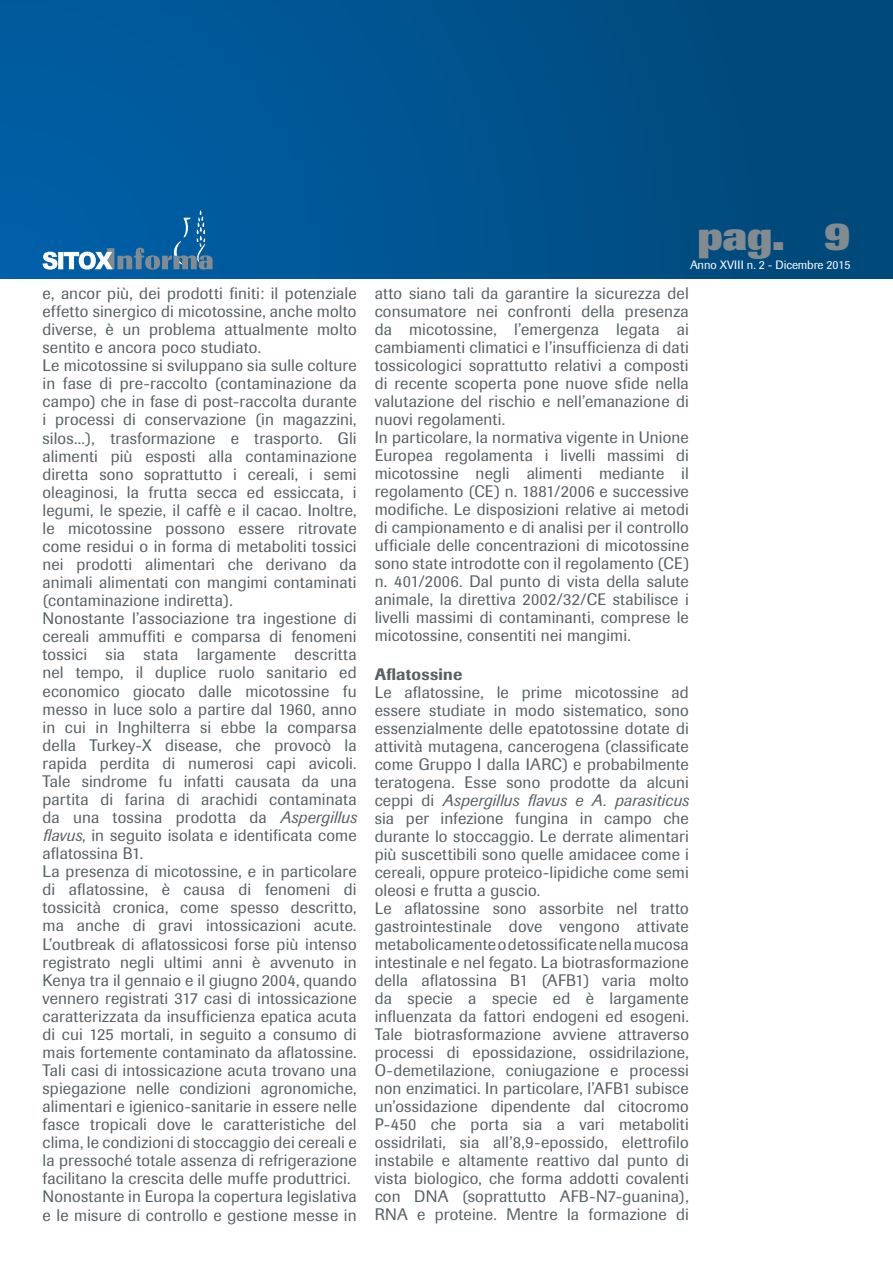
<style>
.page{position:relative;width:893px;height:1263px;background:#fff}
.page>*{position:absolute;margin:0;border:0;box-sizing:border-box;transform-origin:0 0}
.t1{font:800 40.5px "Imago";color:#828b90}
.t2{font:16.5px/18px "Imago";letter-spacing:.01em;color:#576065}
.t3{font:500 16.5px "Imago";letter-spacing:.015em;color:#576065}
.t4{font:12px "Imago";letter-spacing:-.01em;color:#fff}
.s1{font-style:italic}
</style>
<div class="page">
<div style="left:0;top:0;width:893px;height:278px;background:linear-gradient(to right,#005fa5,#004777)"></div>
<svg style="left:43px;top:210px;width:170px;height:60px;background:#2470a9"></svg>
<h1 class="t1" style="left:697px;top:212px;width:155px">pag. 9</h1>
<p class="t4" style="left:690px;top:258px;width:162px">Anno XVIII n. 2 - Dicembre 2015</p>
<p class="t2" style="left:43px;top:284px;width:316px">e, ancor più, dei prodotti finiti: il potenziale effetto sinergico di micotossine, anche molto diverse, è un problema attualmente molto sentito e ancora poco studiato.<br>Le micotossine si sviluppano sia sulle colture in fase di pre-raccolto (contaminazione da campo) che in fase di post-raccolta durante i processi di conservazione (in magazzini, silos...), trasformazione e trasporto. Gli alimenti più esposti alla contaminazione diretta sono soprattutto i cereali, i semi oleaginosi, la frutta secca ed essiccata, i legumi, le spezie, il caffè e il cacao. Inoltre, le micotossine possono essere ritrovate come residui o in forma di metaboliti tossici nei prodotti alimentari che derivano da animali alimentati con mangimi contaminati (contaminazione indiretta).<br>Nonostante l’associazione tra ingestione di cereali ammuffiti e comparsa di fenomeni tossici sia stata largamente descritta nel tempo, il duplice ruolo sanitario ed economico giocato dalle micotossine fu messo in luce solo a partire dal 1960, anno in cui in Inghilterra si ebbe la comparsa della Turkey-X disease, che provocò la rapida perdita di numerosi capi avicoli.<br>Tale sindrome fu infatti causata da una partita di farina di arachidi contaminata da una tossina prodotta da <span class="s1">Aspergillus flavus</span>, in seguito isolata e identificata come aflatossina B1.<br>La presenza di micotossine, e in particolare di aflatossine, è causa di fenomeni di tossicità cronica, come spesso descritto, ma anche di gravi intossicazioni acute.<br>L’outbreak di aflatossicosi forse più intenso registrato negli ultimi anni è avvenuto in Kenya tra il gennaio e il giugno 2004, quando vennero registrati 317 casi di intossicazione caratterizzata da insufficienza epatica acuta di cui 125 mortali, in seguito a consumo di mais fortemente contaminato da aflatossine.<br>Tali casi di intossicazione acuta trovano una spiegazione nelle condizioni agronomiche, alimentari e igienico-sanitarie in essere nelle fasce tropicali dove le caratteristiche del clima, le condizioni di stoccaggio dei cereali e la pressoché totale assenza di refrigerazione facilitano la crescita delle muffe produttrici.<br>Nonostante in Europa la copertura legislativa e le misure di controllo e gestione messe in</p>
<p class="t2" style="left:375px;top:284px;width:316px">atto siano tali da garantire la sicurezza del consumatore nei confronti della presenza da micotossine, l’emergenza legata ai cambiamenti climatici e l’insufficienza di dati tossicologici soprattutto relativi a composti di recente scoperta pone nuove sfide nella valutazione del rischio e nell’emanazione di nuovi regolamenti.<br>In particolare, la normativa vigente in Unione Europea regolamenta i livelli massimi di micotossine negli alimenti mediante il regolamento (CE) n. 1881/2006 e successive modifiche. Le disposizioni relative ai metodi di campionamento e di analisi per il controllo ufficiale delle concentrazioni di micotossine sono state introdotte con il regolamento (CE) n. 401/2006. Dal punto di vista della salute animale, la direttiva 2002/32/CE stabilisce i livelli massimi di contaminanti, comprese le micotossine, consentiti nei mangimi.</p>
<p class="t3" style="left:375px;top:664px;width:89px">Aflatossine</p>
<p class="t2" style="left:375px;top:683px;width:316px">Le aflatossine, le prime micotossine ad essere studiate in modo sistematico, sono essenzialmente delle epatotossine dotate di attività mutagena, cancerogena (classificate come Gruppo I dalla IARC) e probabilmente teratogena. Esse sono prodotte da alcuni ceppi di <span class="s1">Aspergillus flavus e A. parasiticus </span>sia per infezione fungina in campo che durante lo stoccaggio. Le derrate alimentari più suscettibili sono quelle amidacee come i cereali, oppure proteico-lipidiche come semi oleosi e frutta a guscio.<br>Le aflatossine sono assorbite nel tratto gastrointestinale dove vengono attivate metabolicamente o detossificate nella mucosa intestinale e nel fegato. La biotrasformazione della aflatossina B1 (AFB1) varia molto da specie a specie ed è largamente influenzata da fattori endogeni ed esogeni.<br>Tale biotrasformazione avviene attraverso processi di epossidazione, ossidrilazione, O-demetilazione, coniugazione e processi non enzimatici. In particolare, l’AFB1 subisce un’ossidazione dipendente dal citocromo P-450 che porta sia a vari metaboliti ossidrilati, sia all’8,9-epossido, elettrofilo instabile e altamente reattivo dal punto di vista biologico, che forma addotti covalenti con DNA (soprattutto AFB-N7-guanina), RNA e proteine. Mentre la formazione di</p>
</div>
